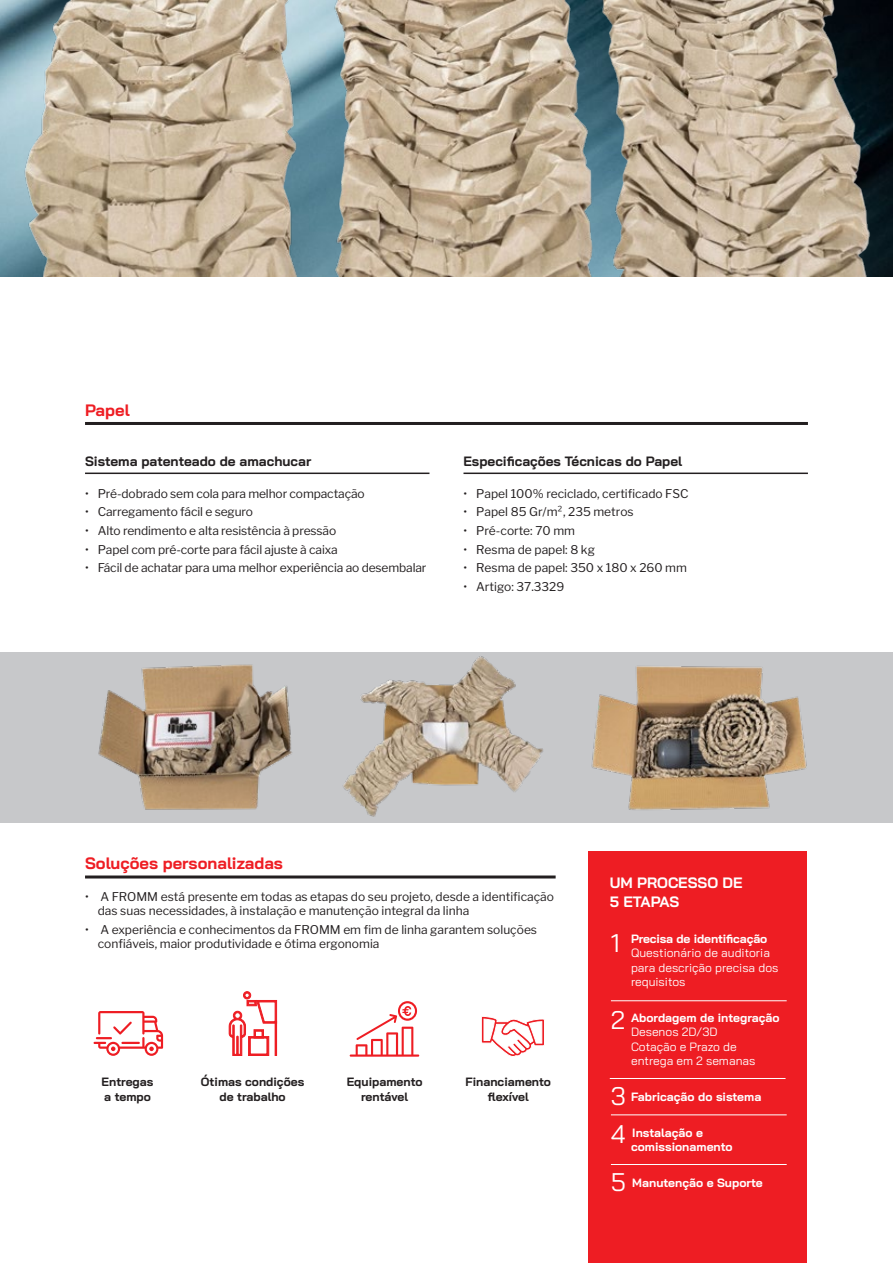
<style>
.page{position:relative;width:893px;height:1263px;background:#fff}
.page>*{position:absolute;margin:0;border:0;box-sizing:border-box;transform-origin:0 0}
.t1{font:25.5px/37.8px "Bai Jamjuree";color:#fff}
.t2{font:700 16.5px "Bai Jamjuree";color:#ee1d23}
.t3{font:700 15px/19.8px "Bai Jamjuree";color:#fff}
.t4{font:700 13.5px "Bai Jamjuree";color:#231f20}
.t5{font:12px/14.4px "Libre Franklin";color:#231f20}
.t6{font:700 12px/14.4px "Bai Jamjuree";color:#fff}
.t7{font:12px/14.4px "Bai Jamjuree";color:#fff}
.t8{font:700 12px/15px "Bai Jamjuree";color:#231f20;text-align:center}
</style>
<div class="page">
<img style="left:0;top:0;width:1px;height:276px">
<img style="left:7px;top:0;width:881px;height:276px">
<div style="left:0;top:652px;width:893px;height:170px;background:#c7c8ca"></div>
<img style="left:343px;top:656px;width:200px;height:161px">
<img style="left:98px;top:664px;width:194px;height:146px">
<img style="left:591px;top:666px;width:216px;height:144px">
<hr style="left:85px;top:875px;width:471px;height:3px;background:#231f20">
<svg style="left:94px;top:1011px;width:69px;height:45px"></svg>
<svg style="left:228px;top:991px;width:49px;height:65px"></svg>
<svg style="left:481px;top:1016px;width:64px;height:41px"></svg>
<svg style="left:350px;top:1001px;width:69px;height:56px"></svg>
<hr style="left:85px;top:422px;width:723px;height:3px;background:#231f20">
<hr style="left:85px;top:473px;width:344px;height:1px;background:#231f20">
<hr style="left:463px;top:473px;width:345px;height:1px;background:#231f20">
<div style="left:588px;top:851px;width:219px;height:412px;background:#ee1d23"></div>
<hr style="left:611px;top:1000px;width:176px;height:1px;background:#fff">
<hr style="left:611px;top:1114px;width:176px;height:1px;background:#fff">
<hr style="left:610px;top:1078px;width:175px;height:1px;background:#fff">
<hr style="left:611px;top:1164px;width:176px;height:1px;background:#fff">
<h2 class="t2" style="left:85px;top:400px;width:46px">Papel</h2>
<p class="t4" style="left:85px;top:454px;width:228px">Sistema patenteado de amachucar</p>
<p class="t5" style="left:85px;top:486px;width:281px">• Pré-dobrado sem cola para melhor compactação</p>
<p class="t5" style="left:85px;top:505px;width:170px">• Carregamento fácil e seguro</p>
<p class="t5" style="left:85px;top:523px;width:253px">• Alto rendimento e alta resistência à pressão</p>
<p class="t5" style="left:85px;top:542px;width:254px">• Papel com pré-corte para fácil ajuste à caixa</p>
<p class="t5" style="left:85px;top:561px;width:343px">• Fácil de achatar para uma melhor experiência ao desembalar</p>
<p class="t4" style="left:463px;top:454px;width:220px">Especificações Técnicas do Papel</p>
<p class="t5" style="left:463px;top:486px;width:227px">• Papel 100% reciclado, certificado FSC</p>
<p class="t5" style="left:463px;top:505px;width:172px">• Papel 85 Gr/m², 235 metros</p>
<p class="t5" style="left:463px;top:523px;width:113px">• Pré-corte: 70 mm</p>
<p class="t5" style="left:463px;top:542px;width:133px">• Resma de papel: 8 kg</p>
<p class="t5" style="left:463px;top:561px;width:225px">• Resma de papel: 350 x 180 x 260 mm</p>
<p class="t5" style="left:463px;top:579px;width:102px">• Artigo: 37.3329</p>
<h2 class="t2" style="left:85px;top:854px;width:199px">Soluções personalizadas</h2>
<p class="t5" style="left:98px;top:889px;width:458px;text-indent:-13px">• A FROMM está presente em todas as etapas do seu projeto, desde a identificação das suas necessidades, à instalação e manutenção integral da linha</p>
<p class="t5" style="left:98px;top:922px;width:441px;text-indent:-13px">• A experiência e conhecimentos da FROMM em fim de linha garantem soluções confiáveis, maior produtividade e ótima ergonomia</p>
<p class="t8" style="left:102px;top:1074px;width:53px;text-align:left">Entregas a tempo</p>
<p class="t8" style="left:201px;top:1074px;width:105px">Ótimas condições de trabalho</p>
<p class="t8" style="left:347px;top:1074px;width:77px">Equipamento rentável</p>
<p class="t8" style="left:466px;top:1074px;width:87px">Financiamento flexível</p>
<p class="t3" style="left:610px;top:872px;width:134px">UM PROCESSO DE<br>5 ETAPAS</p>
<p class="t6" style="left:631px;top:932px;width:138px">Precisa de identificação</p>
<p class="t7" style="left:631px;top:946px;width:149px">Questionário de auditoria para descrição precisa dos requisitos</p>
<p class="t6" style="left:631px;top:1010px;width:150px">Abordagem de integração</p>
<p class="t7" style="left:631px;top:1025px;width:126px">Desenos 2D/3D<br>Cotação e Prazo de entrega em 2 semanas</p>
<p class="t6" style="left:631px;top:1089px;width:132px">Fabricação do sistema</p>
<p class="t6" style="left:631px;top:1125px;width:103px">Instalação e comissionamento</p>
<p class="t6" style="left:632px;top:1175px;width:132px">Manutenção e Suporte</p>
<h1 class="t1" style="left:611px;top:924px;width:11px">1</h1>
<h1 class="t1" style="left:611px;top:1001px;width:16px">2</h1>
<h1 class="t1" style="left:611px;top:1077px;width:17px">3<br>4</h1>
<h1 class="t1" style="left:611px;top:1163px;width:17px">5</h1>
</div>
